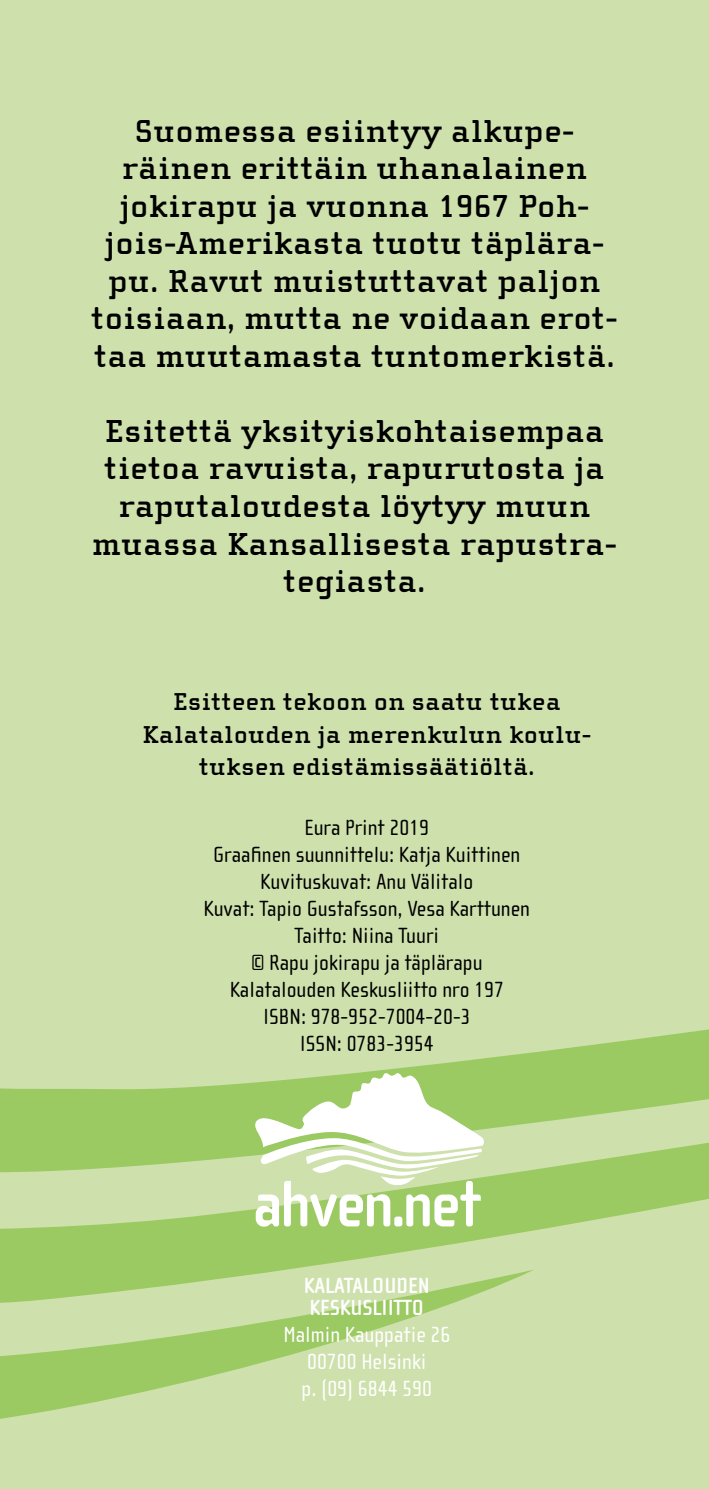
<style>
.page{position:relative;width:709px;height:1489px;background:#fff}
.page>*{position:absolute;margin:0;border:0;box-sizing:border-box;transform-origin:0 0}
.t1{font:700 32.5px/37.5px "Cholla Slab OT";letter-spacing:.025em;color:#000;text-align:center}
.t2{font:700 25px/32.5px "Cholla Slab OT";letter-spacing:.025em;color:#000;text-align:center}
.t3{font:22.5px/27px "Cholla Sans OT";color:#000;text-align:center}
.t4{font:22.5px/27px "Cholla Sans OT";color:#fff;text-align:center}
.t5{font:700 22.5px/22.5px "Cholla Sans OT";color:#fff}
</style>
<div class="page">
<div style="left:0;top:0;width:709px;height:1488px;background:#cee1ac"></div>
<svg style="left:0;top:1306px;width:444px;height:113px"></svg>
<svg style="left:0;top:1029px;width:709px;height:277px"></svg>
<svg style="left:252px;top:1072px;width:232px;height:154px"></svg>
<p class="t1" style="left:92px;top:113px;width:527px">Suomessa esiintyy alkupe&shy;räinen erittäin uhanalainen jokirapu ja vuonna 1967 Poh&shy;jois-Amerikasta tuotu täplära&shy;pu. Ravut muistuttavat paljon toisiaan, mutta ne voidaan erot&shy;taa muutamasta tuntomerkistä.</p>
<p class="t1" style="left:92px;top:413px;width:526px">Esitettä yksityiskohtaisempaa tietoa ravuista, rapurutosta ja raputaloudesta löytyy muun muassa Kansallisesta rapustra&shy;tegiasta.</p>
<p class="t2" style="left:143px;top:685px;width:450px">Esitteen tekoon on saatu tukea<br>Kalatalouden ja merenkulun koulu&shy;tuksen edistämissäätiöltä.</p>
<p class="t3" style="left:203px;top:814px;width:328px">Eura Print 2019<br>Graafinen suunnittelu: Katja Kuittinen<br>Kuvituskuvat: Anu Välitalo<br>Kuvat: Tapio Gustafsson, Vesa Karttunen<br>Taitto: Niina Tuuri<br>© Rapu jokirapu ja täplärapu<br>Kalatalouden Keskusliitto nro 197<br>ISBN: 978-952-7004-20-3<br>ISSN: 0783-3954</p>
<p class="t5" style="left:304px;top:1274px;width:128px">KALATALOUDEN<br>KESKUSLIITTO</p>
<p class="t4" style="left:283px;top:1321px;width:168px">Malmin Kauppatie 26<br>00700 Helsinki<br>p. (09) 6844 590</p>
</div>
